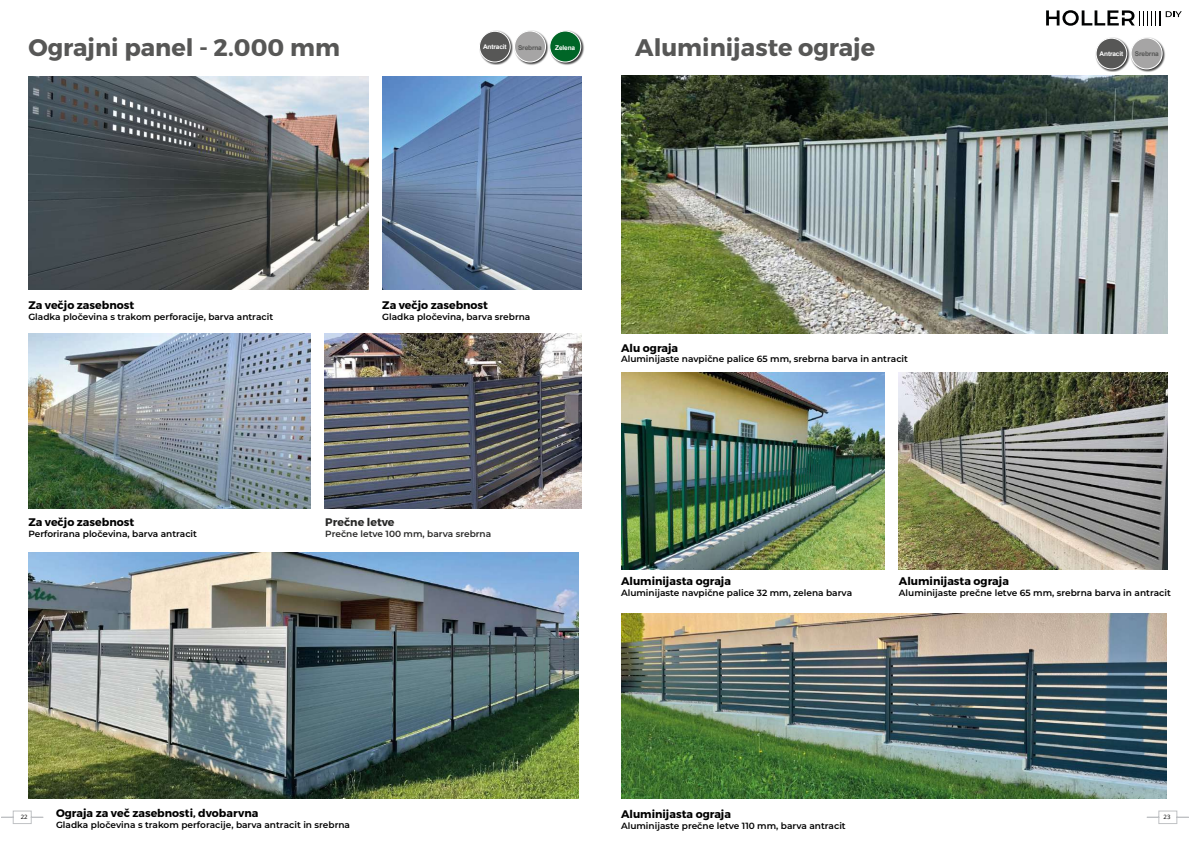
<style>
.page{position:relative;width:1191px;height:842px;background:#fff}
.page>*{position:absolute;margin:0;border:0;box-sizing:border-box;transform-origin:0 0}
.t1{font:700 24px "Montserrat";color:#575756}
.t2{font:700 11px "Montserrat";color:#000}
.t3{font:700 11px "Montserrat";color:#282827}
.t4{font:600 9px "Montserrat";color:#000}
.t5{font:600 9px "Montserrat";color:#282827}
.t6{font:700 6.5px "Arial";letter-spacing:-.02em;color:#fff}
.t7{font:700 6.5px "Arial";letter-spacing:-.02em;color:#575756}
.t8{font:6px "Open Sans";color:#000}
</style>
<div class="page">
<svg style="left:1046px;top:10px;width:135px;height:16px"></svg>
<svg style="left:1146px;top:810px;width:43px;height:14px"></svg>
<svg style="left:1px;top:810px;width:43px;height:14px"></svg>
<img style="left:28px;top:77px;width:341px;height:212px">
<img style="left:382px;top:77px;width:199px;height:212px">
<img style="left:28px;top:334px;width:283px;height:175px">
<img style="left:325px;top:334px;width:256px;height:175px">
<img style="left:28px;top:553px;width:550px;height:245px">
<img style="left:621px;top:76px;width:546px;height:257px">
<img style="left:621px;top:372px;width:263px;height:198px">
<img style="left:899px;top:372px;width:268px;height:198px">
<img style="left:621px;top:614px;width:545px;height:184px">
<div style="left:479px;top:30px;width:34px;height:35px;background:#000;opacity:.75"></div>
<div style="left:479px;top:31px;width:31px;height:31px;background:#575756;border-radius:50%"></div>
<div style="left:479px;top:31px;width:32px;height:32px;border:1px solid #fff;border-radius:50%"></div>
<div style="left:514px;top:30px;width:35px;height:35px;background:#000;opacity:.75"></div>
<div style="left:514px;top:31px;width:31px;height:31px;background:#a6a5a5;border-radius:50%"></div>
<div style="left:514px;top:30px;width:32px;height:33px;border:1px solid #fff;border-radius:50%"></div>
<div style="left:549px;top:30px;width:35px;height:35px;background:#000;opacity:.75"></div>
<div style="left:550px;top:31px;width:31px;height:31px;background:#006627;border-radius:50%"></div>
<div style="left:549px;top:30px;width:32px;height:33px;border:1px solid #fff;border-radius:50%"></div>
<div style="left:1095px;top:37px;width:35px;height:35px;background:#000;opacity:.75"></div>
<div style="left:1096px;top:38px;width:30px;height:31px;background:#575756;border-radius:50%"></div>
<div style="left:1095px;top:38px;width:32px;height:31px;border:1px solid #fff;border-radius:50%"></div>
<div style="left:1130px;top:37px;width:35px;height:35px;background:#000;opacity:.75"></div>
<div style="left:1131px;top:38px;width:31px;height:31px;background:#a6a5a5;border-radius:50%"></div>
<div style="left:1130px;top:37px;width:32px;height:32px;border:1px solid #fff;border-radius:50%"></div>
<h1 class="t1" style="left:28px;top:33px;width:313px">Ograjni panel - 2.000 mm</h1>
<h1 class="t1" style="left:635px;top:33px;width:242px">Aluminijaste ograje</h1>
<p class="t6" style="left:483px;top:43px;width:25px">Antracit</p>
<p class="t7" style="left:518px;top:43px;width:25px">Srebrna</p>
<p class="t6" style="left:555px;top:43px;width:21px">Zelena</p>
<p class="t2" style="left:28px;top:298px;width:107px">Za večjo zasebnost</p>
<p class="t4" style="left:28px;top:310px;width:246px">Gladka pločevina s trakom perforacije, barva antracit</p>
<p class="t2" style="left:382px;top:298px;width:107px">Za večjo zasebnost</p>
<p class="t4" style="left:382px;top:310px;width:150px">Gladka pločevina, barva srebrna</p>
<p class="t2" style="left:28px;top:515px;width:107px">Za večjo zasebnost</p>
<p class="t4" style="left:28px;top:527px;width:170px">Perforirana pločevina, barva antracit</p>
<p class="t3" style="left:325px;top:515px;width:71px">Prečne letve</p>
<p class="t5" style="left:325px;top:527px;width:167px">Prečne letve 100 mm, barva srebrna</p>
<p class="t2" style="left:621px;top:341px;width:59px">Alu ograja</p>
<p class="t4" style="left:621px;top:353px;width:288px">Aluminijaste navpične palice 65 mm, srebrna barva in antracit</p>
<p class="t6" style="left:1099px;top:50px;width:25px">Antracit</p>
<p class="t7" style="left:1135px;top:50px;width:25px">Srebrna</p>
<p class="t2" style="left:621px;top:574px;width:111px">Aluminijasta ograja</p>
<p class="t4" style="left:621px;top:586px;width:233px">Aluminijaste navpične palice 32 mm, zelena barva</p>
<p class="t2" style="left:899px;top:574px;width:111px">Aluminijasta ograja</p>
<p class="t4" style="left:899px;top:586px;width:273px">Aluminijaste prečne letve 65 mm, srebrna barva in antracit</p>
<p class="t2" style="left:56px;top:806px;width:204px">Ograja za več zasebnosti, dvobarvna</p>
<p class="t4" style="left:56px;top:818px;width:295px">Gladka pločevina s trakom perforacije, barva antracit in srebrna</p>
<p class="t2" style="left:621px;top:807px;width:111px">Aluminijasta ograja</p>
<p class="t4" style="left:621px;top:819px;width:226px">Aluminijaste prečne letve 110 mm, barva antracit</p>
<p class="t8" style="left:21px;top:812px;width:8px">22</p>
<p class="t8" style="left:1163px;top:812px;width:8px">23</p>
</div>
